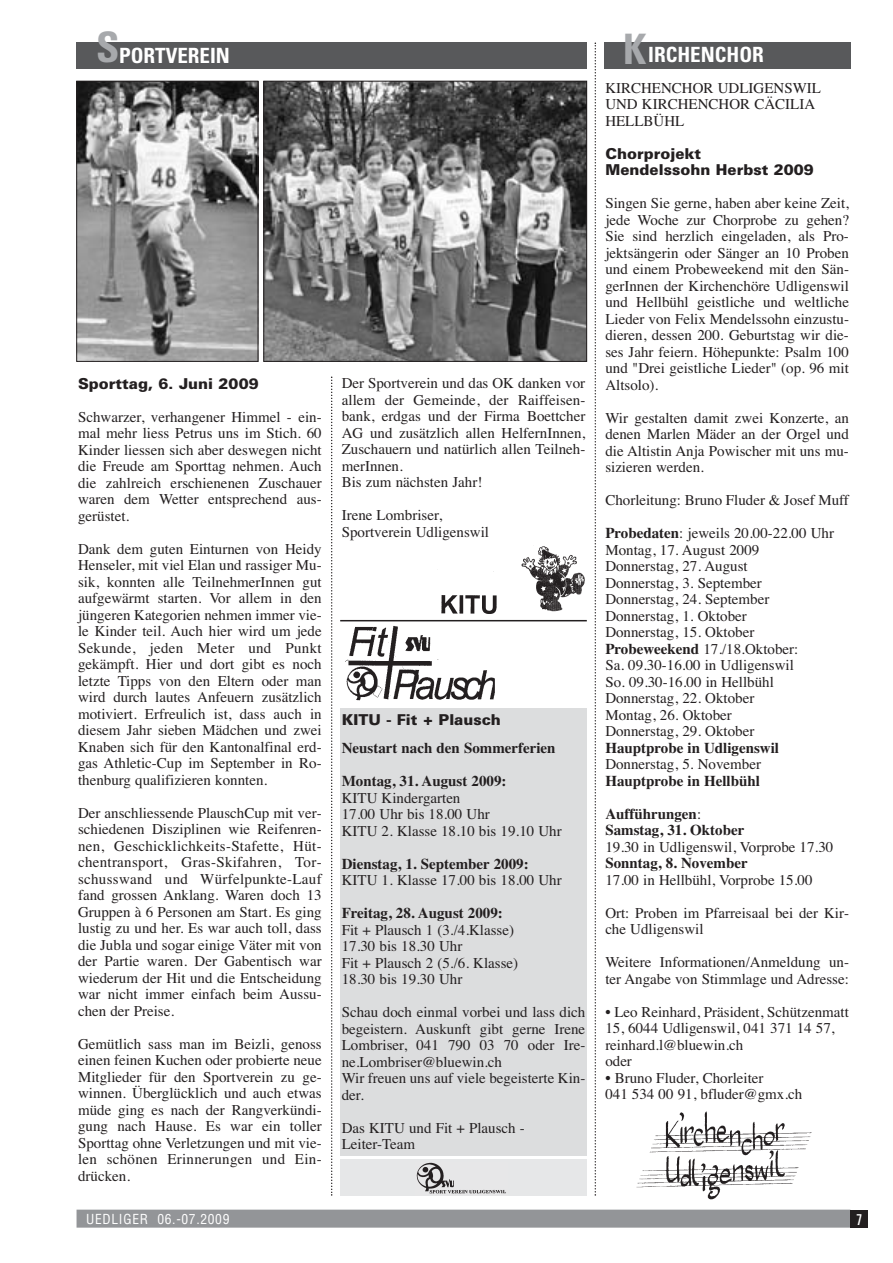
<style>
.page{position:relative;width:893px;height:1263px;background:#fff}
.page>*{position:absolute;margin:0;border:0;box-sizing:border-box;transform-origin:0 0}
.t1{font:700 condensed 21px "Univers";color:#fff}
.t2{font:15px/16.5px "Times";color:#231f20}
.t3{font:700 15px/16.5px "Times";color:#231f20}
.t4{font:900 15px/16.5px "Univers";color:#231f20}
.t5{font:ultra-condensed 15px "Univers";color:#fff}
.t6{font:condensed 13.5px "Helvetica";letter-spacing:.05em;color:#fff}
.s1{font-size:42px;color:#a7a9ac}
.s2{font-weight:700}
.s3{font-weight:400}
</style>
<div class="page">
<div style="left:77px;top:1209px;width:773px;height:18px;background:#939598"></div>
<div style="left:850px;top:1210px;width:18px;height:17px;background:#231f20"></div>
<div style="left:604px;top:42px;width:246px;height:26px;background:#58595b"></div>
<svg style="left:331px;top:376px;width:1px;height:820px"></svg>
<svg style="left:595px;top:43px;width:1px;height:1153px"></svg>
<div style="left:77px;top:42px;width:510px;height:27px;background:#58595b"></div>
<div style="left:340px;top:1159px;width:247px;height:37px;background:#e6e7e8"></div>
<img style="left:416px;top:1162px;width:90px;height:32px">
<div style="left:340px;top:708px;width:247px;height:447px;background:#dcddde"></div>
<img style="left:79px;top:83px;width:177px;height:277px">
<div style="left:77px;top:81px;width:181px;height:281px;border:1px solid #231f20"></div>
<img style="left:266px;top:83px;width:319px;height:277px">
<div style="left:264px;top:81px;width:323px;height:281px;border:1px solid #231f20"></div>
<img style="left:441px;top:546px;width:144px;height:68px">
<img style="left:340px;top:621px;width:164px;height:79px">
<img style="left:636px;top:1111px;width:176px;height:88px">
<hr style="left:340px;top:620px;width:247px;height:1px;background:#231f20">
<h1 class="t1" style="left:96px;top:47px;width:135px"><span class="s1">S</span>PORTVEREIN</h1>
<h1 class="t1" style="left:623px;top:47px;width:142px"><span class="s1">K</span>IRCHENCHOR</h1>
<p class="t4" style="left:78px;top:377px;width:182px">Sporttag, 6. Juni 2009</p>
<p class="t2" style="left:78px;top:410px;width:245px;text-align:justify">Schwarzer, verhangener Himmel - ein&shy;mal mehr liess Petrus uns im Stich. 60<br>Kinder liessen sich aber deswegen nicht die Freude am Sporttag nehmen. Auch die zahlreich erschienenen Zuschauer waren dem Wetter entsprechend aus&shy;gerüstet.</p>
<p class="t2" style="left:78px;top:542px;width:245px;text-align:justify">Dank dem guten Einturnen von Heidy Henseler, mit viel Elan und rassiger Mu&shy;sik, konnten alle TeilnehmerInnen gut aufgewärmt starten. Vor allem in den jüngeren Kategorien nehmen immer vie&shy;le Kinder teil. Auch hier wird um jede Sekunde, jeden Meter und Punkt gekämpft. Hier und dort gibt es noch letzte Tipps von den Eltern oder man wird durch lautes Anfeuern zusätzlich motiviert. Erfreulich ist, dass auch in diesem Jahr sieben Mädchen und zwei Knaben sich für den Kantonalfinal erd&shy;gas Athletic-Cup im September in Ro&shy;thenburg qualifizieren konnten.</p>
<p class="t2" style="left:78px;top:806px;width:245px;text-align:justify">Der anschliessende PlauschCup mit ver&shy;schiedenen Disziplinen wie Reifenren&shy;nen, Geschicklichkeits-Stafette, Hüt&shy;chentransport, Gras-Skifahren, Tor&shy;schusswand und Würfelpunkte-Lauf fand grossen Anklang. Waren doch 13<br>Gruppen à 6 Personen am Start. Es ging lustig zu und her. Es war auch toll, dass die Jubla und sogar einige Väter mit von der Partie waren. Der Gabentisch war wiederum der Hit und die Entscheidung war nicht immer einfach beim Aussu&shy;chen der Preise.</p>
<p class="t2" style="left:78px;top:1037px;width:245px;text-align:justify">Gemütlich sass man im Beizli, genoss einen feinen Kuchen oder probierte neue Mitglieder für den Sportverein zu ge&shy;winnen. Überglücklich und auch etwas müde ging es nach der Rangverkündi&shy;gung nach Hause. Es war ein toller Sporttag ohne Verletzungen und mit vie&shy;len schönen Erinnerungen und Ein&shy;drücken.</p>
<p class="t2" style="left:342px;top:376px;width:245px">Der Sportverein und das OK danken vor allem der Gemeinde, der Raiffeisen&shy;bank, erdgas und der Firma Boettcher<br>AG und zusätzlich allen HelfernInnen,<br>Zuschauern und natürlich allen Teilneh&shy;merInnen.<br>Bis zum nächsten Jahr!</p>
<p class="t2" style="left:342px;top:508px;width:149px">Irene Lombriser,<br>Sportverein Udligenswil</p>
<p class="t4" style="left:342px;top:712px;width:161px">KITU - Fit + Plausch</p>
<p class="t3" style="left:342px;top:741px;width:215px">Neustart nach den Sommerferien</p>
<p class="t3" style="left:342px;top:774px;width:166px">Montag, 31. August 2009:</p>
<p class="t2" style="left:342px;top:791px;width:222px">KITU Kindergarten<br>17.00 Uhr bis 18.00 Uhr<br>KITU 2. Klasse 18.10 bis 19.10 Uhr</p>
<p class="t3" style="left:342px;top:857px;width:189px">Dienstag, 1. September 2009:</p>
<p class="t2" style="left:342px;top:873px;width:222px">KITU 1. Klasse 17.00 bis 18.00 Uhr</p>
<p class="t3" style="left:342px;top:906px;width:163px">Freitag, 28. August 2009:</p>
<p class="t2" style="left:342px;top:923px;width:178px">Fit + Plausch 1 (3./4.Klasse)<br>17.30 bis 18.30 Uhr<br>Fit + Plausch 2 (5./6. Klasse)<br>18.30 bis 19.30 Uhr</p>
<p class="t2" style="left:342px;top:1005px;width:245px">Schau doch einmal vorbei und lass dich begeistern. Auskunft gibt gerne Irene<br>Lombriser, 041 790 03 70 oder Ire&shy;ne.Lombriser@bluewin.ch<br>Wir freuen uns auf viele begeisterte Kin&shy;der.</p>
<p class="t2" style="left:342px;top:1121px;width:185px">Das KITU und Fit + Plausch -<br>Leiter-Team</p>
<p class="t2" style="left:605px;top:81px;width:217px">KIRCHENCHOR UDLIGENSWIL<br>UND KIRCHENCHOR CÄCILIA<br>HELLBÜHL</p>
<p class="t4" style="left:605px;top:147px;width:210px">Chorprojekt<br>Mendelssohn Herbst 2009</p>
<p class="t2" style="left:605px;top:196px;width:245px;text-align:justify">Singen Sie gerne, haben aber keine Zeit, jede Woche zur Chorprobe zu gehen?<br>Sie sind herzlich eingeladen, als Pro&shy;jektsängerin oder Sänger an 10 Proben und einem Probeweekend mit den Sän&shy;gerInnen der Kirchenchöre Udligenswil und Hellbühl geistliche und weltliche Lieder von Felix Mendelssohn einzustu&shy;dieren, dessen 200. Geburtstag wir die&shy;ses Jahr feiern. Höhepunkte: Psalm 100 und "Drei geistliche Lieder" (op. 96 mit Altsolo).</p>
<p class="t2" style="left:605px;top:411px;width:245px;text-align:justify">Wir gestalten damit zwei Konzerte, an denen Marlen Mäder an der Orgel und die Altistin Anja Powischer mit uns mu&shy;sizieren werden.</p>
<p class="t2" style="left:605px;top:493px;width:245px">Chorleitung: Bruno Fluder &amp; Josef Muff</p>
<p class="t2" style="left:605px;top:526px;width:230px"><span class="s2">Probedaten</span>: jeweils 20.00-22.00 Uhr<br>Montag, 17. August 2009<br>Donnerstag, 27. August<br>Donnerstag, 3. September<br>Donnerstag, 24. September<br>Donnerstag, 1. Oktober<br>Donnerstag, 15. Oktober<br><span class="s2">Probeweekend</span> 17./18.Oktober:<br>Sa. 09.30-16.00 in Udligenswil<br>So. 09.30-16.00 in Hellbühl<br>Donnerstag, 22. Oktober<br>Montag, 26. Oktober<br>Donnerstag, 29. Oktober</p>
<p class="t3" style="left:605px;top:741px;width:175px">Hauptprobe in Udligenswil</p>
<p class="t2" style="left:605px;top:757px;width:157px">Donnerstag, 5. November</p>
<p class="t3" style="left:605px;top:774px;width:156px">Hauptprobe in Hellbühl</p>
<p class="t3" style="left:605px;top:807px;width:141px">Aufführungen<span class="s3">:<br></span>Samstag, 31. Oktober</p>
<p class="t2" style="left:605px;top:840px;width:230px">19.30 in Udligenswil, Vorprobe 17.30</p>
<p class="t3" style="left:605px;top:856px;width:144px">Sonntag, 8. November</p>
<p class="t2" style="left:605px;top:873px;width:209px">17.00 in Hellbühl, Vorprobe 15.00</p>
<p class="t2" style="left:605px;top:906px;width:245px">Ort: Proben im Pfarreisaal bei der Kir&shy;che Udligenswil</p>
<p class="t2" style="left:605px;top:955px;width:245px">Weitere Informationen/Anmeldung un&shy;ter Angabe von Stimmlage und Adresse:</p>
<p class="t2" style="left:605px;top:1005px;width:245px">• Leo Reinhard, Präsident, Schützenmatt<br>15, 6044 Udligenswil, 041 371 14 57, reinhard.l@bluewin.ch<br>oder</p>
<p class="t2" style="left:605px;top:1071px;width:198px">• Bruno Fluder, Chorleiter<br>041 534 00 91, bfluder@gmx.ch</p>
<p class="t6" style="left:86px;top:1214px;width:145px">UEDLIGER 06.-07.2009</p>
<p class="t5" style="left:856px;top:1214px;width:7px">7</p>
</div>
